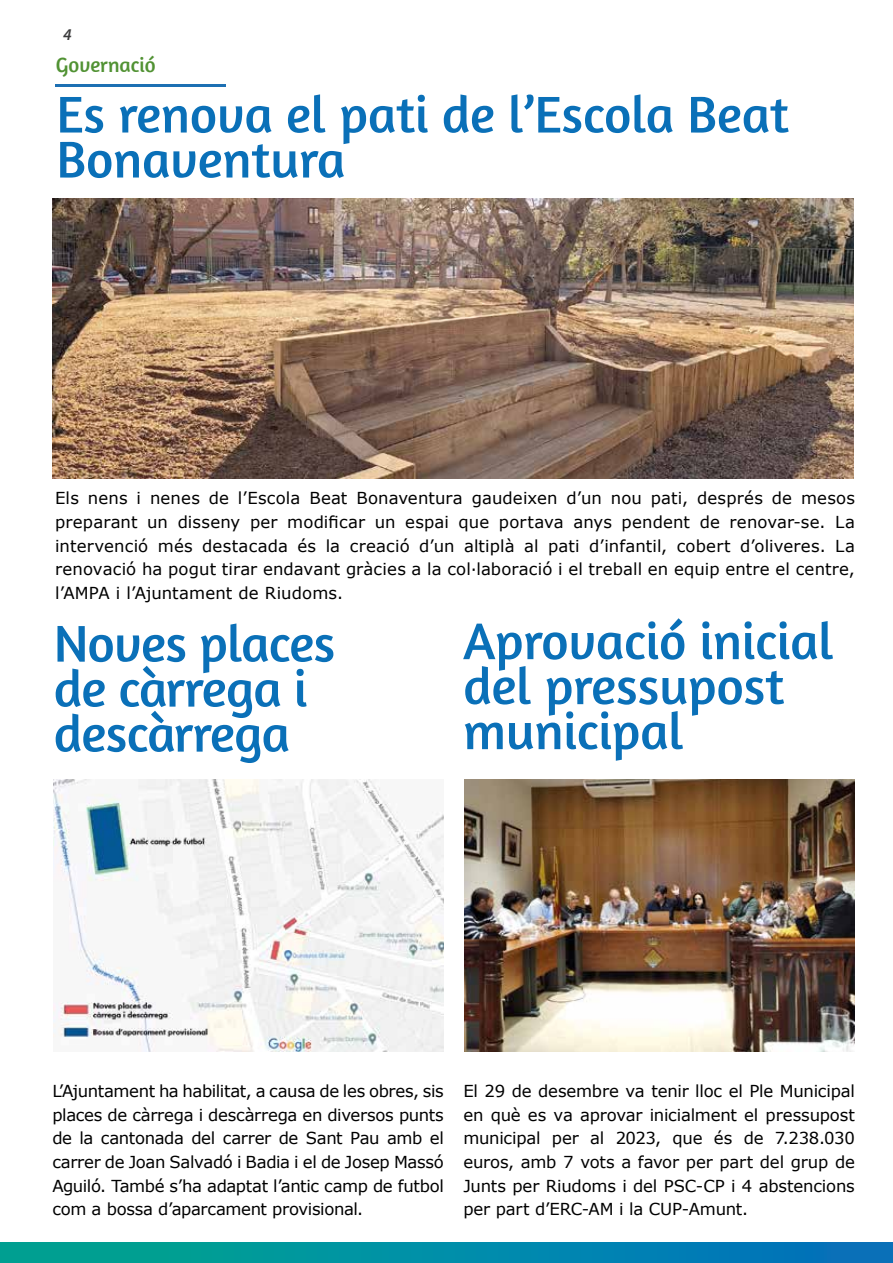
<style>
.page{position:relative;width:893px;height:1263px;background:#fff}
.page>*{position:absolute;margin:0;border:0;box-sizing:border-box;transform-origin:0 0}
.t1{font:52.5px/45px "Amaranth";color:#0a70b8}
.t2{font:21px "Amaranth";color:#519233}
.t3{font:16.5px/23.7px "Verdana";letter-spacing:-.01em;color:#000;text-align:justify}
.t4{font:italic 600 16.5px "Myriad Pro";color:#3c3c3d}
</style>
<div class="page">
<div style="left:0;top:1242px;width:893px;height:21px;background:linear-gradient(to right,#00a88d,#0370bf)"></div>
<img style="left:52px;top:199px;width:802px;height:279px">
<img style="left:54px;top:779px;width:390px;height:272px">
<hr style="left:55px;top:84px;width:171px;height:3px;background:#1d70b3">
<img style="left:464px;top:779px;width:390px;height:272px">
<p class="t4" style="left:63px;top:24px;width:10px">4</p>
<p class="t2" style="left:56px;top:53px;width:101px">Governació</p>
<h1 class="t1" style="left:57px;top:92px;width:734px">Es renova el pati de l’Escola Beat<br>Bonaventura</h1>
<p class="t3" style="left:55px;top:486px;width:801px">Els nens i nenes de l’Escola Beat Bonaventura gaudeixen d’un nou pati, després de mesos preparant un disseny per modificar un espai que portava anys pendent de renovar-se. La intervenció més destacada és la creació d’un altiplà al pati d’infantil, cobert d’oliveres. La renovació ha pogut tirar endavant gràcies a la col·laboració i el treball en equip entre el centre, l’AMPA i l’Ajuntament de Riudoms.</p>
<h1 class="t1" style="left:54px;top:621px;width:283px">Noves places de càrrega i descàrrega</h1>
<h1 class="t1" style="left:463px;top:618px;width:372px">Aprovació inicial del pressupost municipal</h1>
<p class="t3" style="left:52px;top:1079px;width:393px">L’Ajuntament ha habilitat, a causa de les obres, sis places de càrrega i descàrrega en diversos punts de la cantonada del carrer de Sant Pau amb el carrer de Joan Salvadó i Badia i el de Josep Massó Aguiló. També s’ha adaptat l’antic camp de futbol com a bossa d’aparcament provisional.</p>
<p class="t3" style="left:463px;top:1079px;width:393px">El 29 de desembre va tenir lloc el Ple Municipal en què es va aprovar inicialment el pressupost municipal per al 2023, que és de 7.238.030 euros, amb 7 vots a favor per part del grup de Junts per Riudoms i del PSC-CP i 4 abstencions per part d’ERC-AM i la CUP-Amunt.</p>
</div>
